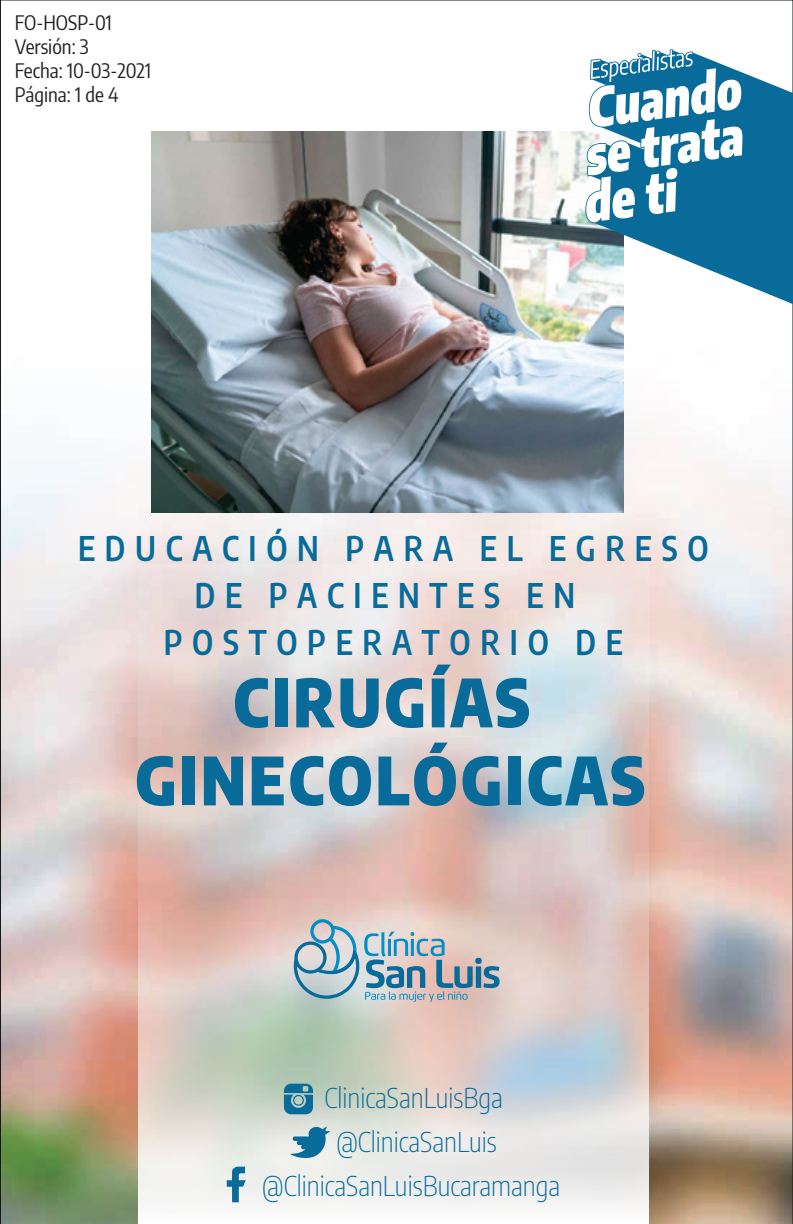
<style>
.page{position:relative;width:793px;height:1224px;background:#fff}
.page>*{position:absolute;margin:0;border:0;box-sizing:border-box;transform-origin:0 0}
.t1{font:900 66px/78px "Encode Sans Condensed";letter-spacing:.045em;color:#096b9a;text-align:center}
.t2{font:600 33.4px/47px "Encode Sans Condensed";letter-spacing:.295em;color:#096b9a;text-align:center}
.t3{font:200 27.2px "Encode Sans Condensed";color:#096b9a}
.t4{font:20px/24px "Encode Sans Condensed";color:#231f20}
</style>
<div class="page">
<img style="left:2px;top:305px;width:788px;height:916px">
<img style="left:151px;top:131px;width:472px;height:381px">
<svg style="left:139px;top:564px;width:509px;height:657px;background:#ddd3cf"></svg>
<svg style="left:293px;top:919px;width:206px;height:82px;background:#afbbc2"></svg>
<svg style="left:284px;top:1083px;width:29px;height:31px"></svg>
<svg style="left:227px;top:1166px;width:19px;height:36px"></svg>
<svg style="left:290px;top:1126px;width:40px;height:34px"></svg>
<svg style="left:585px;top:49px;width:207px;height:255px;fill:#096b9a"></svg>
<svg style="left:586px;top:50px;width:156px;height:172px"></svg>
<p class="t4" style="left:15px;top:9px;width:138px">FO-HOSP-01<br>Versión: 3<br>Fecha: 10-03-2021<br>Página: 1 de 4</p>
<p class="t2" style="left:78px;top:523px;width:631px">EDUCACIÓN PARA EL EGRESO<br>DE PACIENTES EN<br>POSTOPERATORIO DE</p>
<h1 class="t1" style="left:135px;top:658px;width:511px">CIRUGÍAS<br>GINECOLÓGICAS</h1>
<p class="t3" style="left:324px;top:1079px;width:180px">ClinicaSanLuisBga</p>
<p class="t3" style="left:336px;top:1123px;width:162px">@ClinicaSanLuis</p>
<p class="t3" style="left:262px;top:1167px;width:299px">@ClinicaSanLuisBucaramanga</p>
</div>
